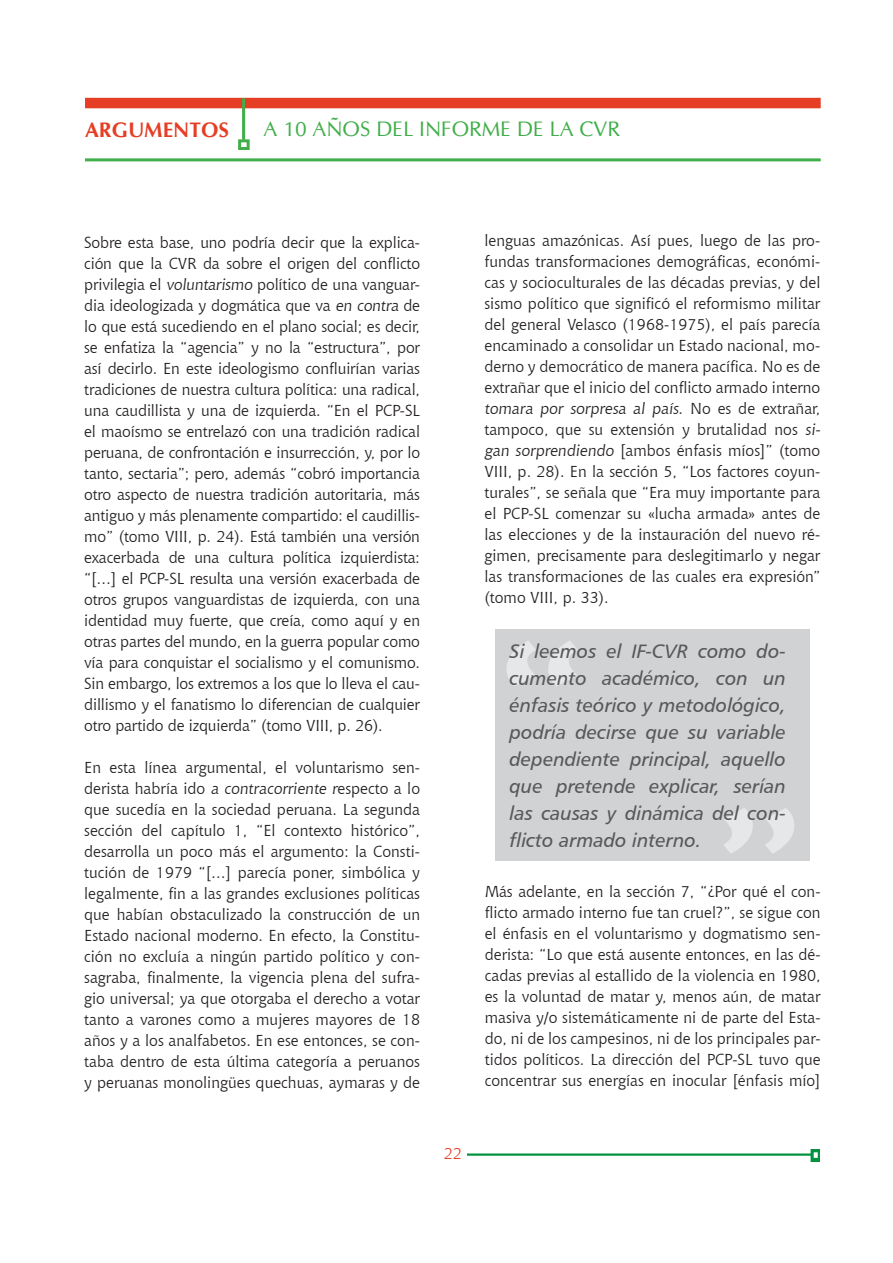
<style>
.page{position:relative;width:893px;height:1263px;background:#fff}
.page>*{position:absolute;margin:0;border:0;box-sizing:border-box;transform-origin:0 0}
.Pies{font:229.95px "Chianti BT";color:#e6e7e9}
.pies2{font:229.95px "Chianti BT";color:#e6e7e9}
.t1{font:21px "CG Omega";color:#40ae49}
.t2{font:700 21px "CG Omega";color:#e53e25}
.Sacada{font:19.5px/27px "Humanist 777 BT Italic B";color:#57585a;text-align:justify}
.Texto_art{font:15.75px/21px "Chianti BT";color:#231f20;text-align:justify}
.t3{font:15.75px "Chianti BT";color:#e53e25}
</style>
<div class="page">
<img style="left:467px;top:1150px;width:353px;height:12px">
<div style="left:85px;top:98px;width:736px;height:10px;background:#e53e25"></div>
<hr style="left:242px;top:98px;width:3px;height:42px;background:#40ae49">
<div style="left:238px;top:139px;width:12px;height:11px;border:3px solid #40ae49"></div>
<hr style="left:85px;top:158px;width:736px;height:3px;background:#40ae49">
<div style="left:495px;top:629px;width:314px;height:231px;background:#d1d2d4"></div>
<svg style="left:507px;top:641px;width:70px;height:45px"></svg>
<svg style="left:724px;top:808px;width:70px;height:46px"></svg>
<h2 class="t2" style="left:85px;top:117px;width:146px">ARGUMENTOS</h2>
<p class="t1" style="left:264px;top:117px;width:358px">A 10 AÑOS DEL INFORME DE LA CVR</p>
<p class="Texto_art" style="left:84px;top:231px;width:337px">Sobre esta base, uno podría decir que la explica&shy;ción que la CVR da sobre el origen del conflicto privilegia el voluntarismo político de una vanguar&shy;dia ideologizada y dogmática que va en contra de lo que está sucediendo en el plano social; es decir, se enfatiza la “agencia” y no la “estructura”, por así decirlo. En este ideologismo confluirían varias tradiciones de nuestra cultura política: una radical, una caudillista y una de izquierda. “En el PCP-SL el maoísmo se entrelazó con una tradición radical peruana, de confrontación e insurrección, y, por lo tanto, sectaria”; pero, además “cobró importancia otro aspecto de nuestra tradición autoritaria, más antiguo y más plenamente compartido: el caudillis&shy;mo” (tomo VIII, p. 24). Está también una versión exacerbada de una cultura política izquierdista: “[…] el PCP-SL resulta una versión exacerbada de otros grupos vanguardistas de izquierda, con una identidad muy fuerte, que creía, como aquí y en otras partes del mundo, en la guerra popular como vía para conquistar el socialismo y el comunismo.<br>Sin embargo, los extremos a los que lo lleva el cau&shy;dillismo y el fanatismo lo diferencian de cualquier otro partido de izquierda” (tomo VIII, p. 26).</p>
<p class="Texto_art" style="left:84px;top:756px;width:337px">En esta línea argumental, el voluntarismo sen&shy;derista habría ido a contracorriente respecto a lo que sucedía en la sociedad peruana. La segunda sección del capítulo 1, “El contexto histórico”, desarrolla un poco más el argumento: la Consti&shy;tución de 1979 “[…] parecía poner, simbólica y legalmente, fin a las grandes exclusiones políticas que habían obstaculizado la construcción de un Estado nacional moderno. En efecto, la Constitu&shy;ción no excluía a ningún partido político y con&shy;sagraba, finalmente, la vigencia plena del sufra&shy;gio universal; ya que otorgaba el derecho a votar tanto a varones como a mujeres mayores de 18 años y a los analfabetos. En ese entonces, se con&shy;taba dentro de esta última categoría a peruanos y peruanas monolingües quechuas, aymaras y de</p>
<p class="t3" style="left:444px;top:1142px;width:20px">22</p>
<p class="Texto_art" style="left:484px;top:229px;width:340px;text-align:left">lenguas amazónicas. Así pues, luego de las pro&shy;fundas transformaciones demográficas, económi&shy;cas y socioculturales de las décadas previas, y del sismo político que significó el reformismo militar del general Velasco (1968-1975), el país parecía encaminado a consolidar un Estado nacional, mo&shy;derno y democrático de manera pacífica. No es de extrañar que el inicio del conflicto armado interno tomara por sorpresa al país. N o e s d e ext ra ñ a r, tampoco, que su extensión y brutalidad nos si&shy;gan sorprendiendo [ambos énfasis míos]” (tomo VIII, p. 28). En la sección 5, “Los factores coyun&shy;turales”, se señala que “Era muy importante para el PCP-SL comenzar su «lucha armada» antes de las elecciones y de la instauración del nuevo ré&shy;gimen, precisamente para deslegitimarlo y negar las transformaciones de las cuales era expresión” (tomo VIII, p. 33).</p>
<p class="Pies" style="left:486px;top:571px;width:111px">“</p>
<p class="Sacada" style="left:509px;top:637px;width:278px">Si leemos el IF-CVR como do&shy;cumento académico, con un énfasis teórico y metodológico, podría decirse que su variable dependiente principal, aquello que pretende explicar, serían las causas y dinámica del con&shy;flicto armado interno.</p>
<p class="pies2" style="left:705px;top:738px;width:111px">”</p>
<p class="Texto_art" style="left:485px;top:881px;width:337px">Más adelante, en la sección 7, “¿Por qué el con&shy;flicto armado interno fue tan cruel?”, se sigue con el énfasis en el voluntarismo y dogmatismo sen&shy;derista: “Lo que está ausente entonces, en las dé&shy;cadas previas al estallido de la violencia en 1980, es la voluntad de matar y, menos aún, de matar masiva y/o sistemáticamente ni de parte del Esta&shy;do, ni de los campesinos, ni de los principales par&shy;tidos políticos. La dirección del PCP-SL tuvo que concentrar sus energías en inocular [énfasis mío]</p>
</div>
